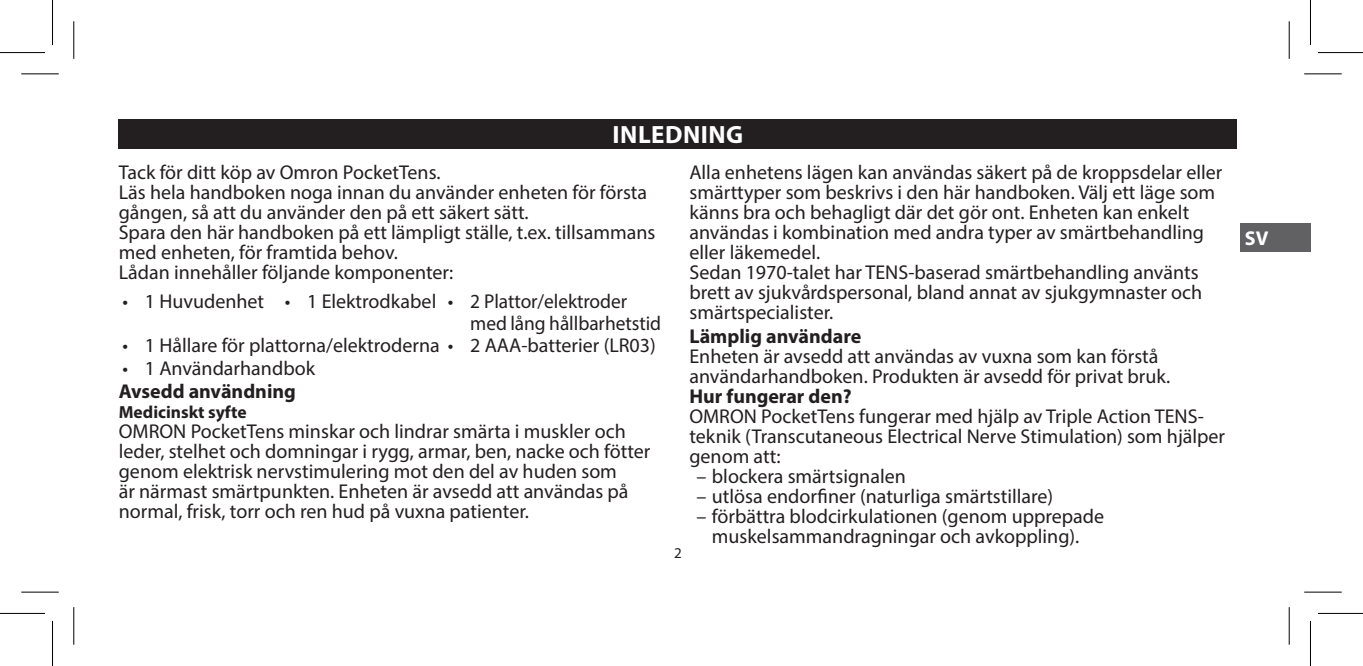
<style>
.page{position:relative;width:1363px;height:666px;background:#fff}
.page>*{position:absolute;margin:0;border:0;box-sizing:border-box;transform-origin:0 0}
.t1{font:700 25px "Myriad Pro";letter-spacing:.02em;color:#fff}
.t2{font:20px/20px "Myriad Pro";color:#231f20}
.t3{font:700 20px "Myriad Pro";color:#231f20}
.t4{font:700 20px "Myriad Pro";color:#fff}
.t5{font:700 17.5px "Myriad Pro";color:#231f20}
.t6{font:15px "Myriad Pro";color:#231f20}
</style>
<div class="page">
<div style="left:119px;top:119px;width:1118px;height:29px;background:#231f20"></div>
<div style="left:1239px;top:223px;width:71px;height:28px;background:#616164"></div>
<hr style="left:21px;top:73px;width:38px;height:1px;background:#000">
<hr style="left:1304px;top:73px;width:37px;height:1px;background:#000">
<hr style="left:21px;top:591px;width:38px;height:1px;background:#000">
<hr style="left:1304px;top:591px;width:37px;height:1px;background:#000">
<hr style="left:73px;top:21px;width:1px;height:38px;background:#000">
<hr style="left:73px;top:606px;width:1px;height:38px;background:#000">
<hr style="left:1288px;top:21px;width:1px;height:38px;background:#000">
<hr style="left:1288px;top:606px;width:1px;height:38px;background:#000">
<hr style="left:0;top:52px;width:45px;height:1px;background:#000">
<hr style="left:1318px;top:52px;width:45px;height:1px;background:#000">
<hr style="left:0;top:612px;width:45px;height:1px;background:#000">
<hr style="left:1318px;top:612px;width:45px;height:1px;background:#000">
<hr style="left:52px;top:0;width:1px;height:45px;background:#000">
<hr style="left:52px;top:620px;width:1px;height:45px;background:#000">
<hr style="left:1310px;top:0;width:1px;height:45px;background:#000">
<hr style="left:1310px;top:620px;width:1px;height:45px;background:#000">
<p class="t1" style="left:612px;top:118px;width:132px">INLEDNING</p>
<p class="t2" style="left:119px;top:162px;width:538px">Tack för ditt köp av Omron PocketTens.<br>Läs hela handboken noga innan du använder enheten för första gången, så att du använder den på ett säkert sätt.<br>Spara den här handboken på ett lämpligt ställe, t.ex. tillsammans med enheten, för framtida behov.<br>Lådan innehåller följande komponenter:</p>
<p class="t2" style="left:470px;top:289px;width:192px;line-height:22.5px;text-indent:-348px">• 1 Huvudenhet • 1 Elektrodkabel • 2 Plattor/elektroder med lång hållbarhetstid</p>
<p class="t2" style="left:122px;top:335px;width:535px">• 1 Hållare för plattorna/elektroderna • 2 AAA-batterier (LR03)</p>
<p class="t2" style="left:122px;top:357px;width:194px">• 1 Användarhandbok</p>
<p class="t3" style="left:119px;top:378px;width:179px">Avsedd användning</p>
<p class="t5" style="left:119px;top:400px;width:129px">Medicinskt syfte</p>
<p class="t2" style="left:119px;top:420px;width:533px">OMRON PocketTens minskar och lindrar smärta i muskler och leder, stelhet och domningar i rygg, armar, ben, nacke och fötter genom elektrisk nervstimulering mot den del av huden som<br>är närmast smärtpunkten. Enheten är avsedd att användas på normal, frisk, torr och ren hud på vuxna patienter.</p>
<p class="t2" style="left:689px;top:162px;width:534px">Alla enhetens lägen kan användas säkert på de kroppsdelar eller smärttyper som beskrivs i den här handboken. Välj ett läge som känns bra och behagligt där det gör ont. Enheten kan enkelt användas i kombination med andra typer av smärtbehandling eller läkemedel.<br>Sedan 1970-talet har TENS-baserad smärtbehandling använts brett av sjukvårdspersonal, bland annat av sjukgymnaster och smärtspecialister.</p>
<p class="t3" style="left:689px;top:323px;width:173px">Lämplig användare</p>
<p class="t2" style="left:689px;top:345px;width:482px">Enheten är avsedd att användas av vuxna som kan förstå användarhandboken. Produkten är avsedd för privat bruk.</p>
<p class="t3" style="left:689px;top:383px;width:164px">Hur fungerar den?</p>
<p class="t2" style="left:689px;top:405px;width:537px">OMRON PocketTens fungerar med hjälp av Triple Action TENS&shy;teknik (Transcutaneous Electrical Nerve Stimulation) som hjälper genom att:</p>
<p class="t2" style="left:696px;top:465px;width:211px">– blockera smärtsignalen</p>
<p class="t2" style="left:696px;top:485px;width:358px">– utlösa endorfiner (naturliga smärtstillare)</p>
<p class="t2" style="left:696px;top:505px;width:409px;text-align:center">– förbättra blodcirkulationen (genom upprepade muskelsammandragningar och avkoppling).</p>
<p class="t6" style="left:674px;top:543px;width:9px">2</p>
<p class="t4" style="left:1244px;top:224px;width:25px">SV</p>
</div>
